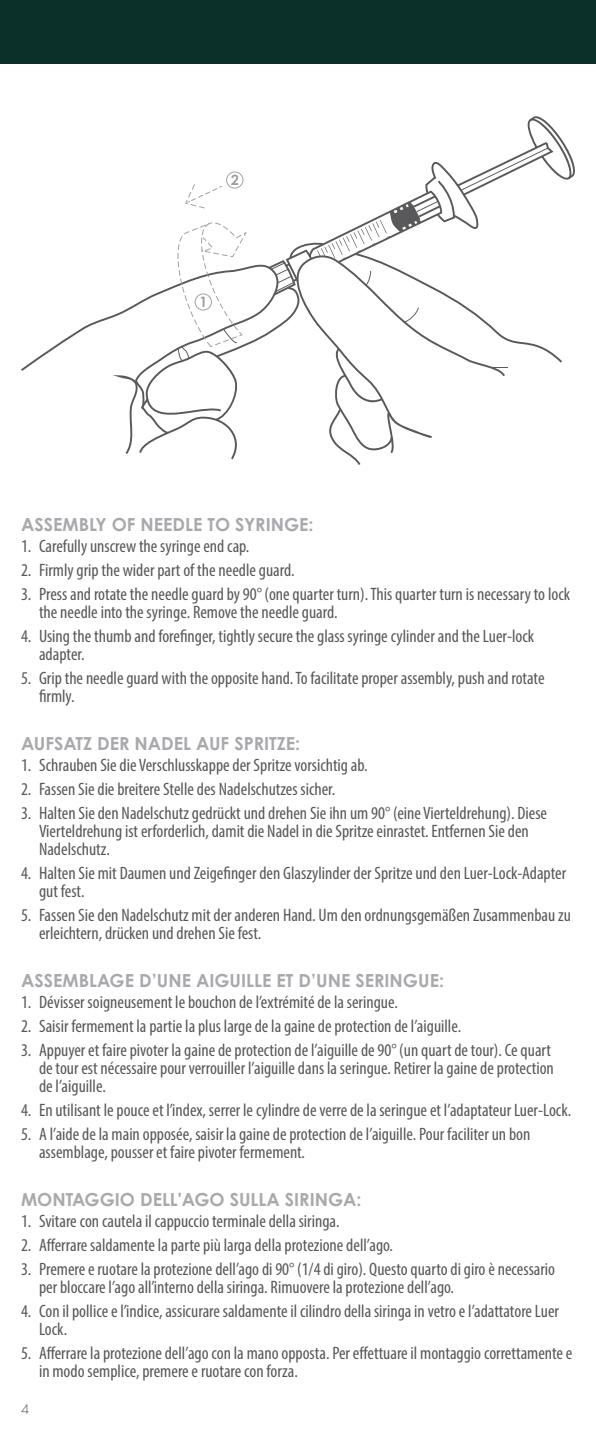
<style>
.page{position:relative;width:596px;height:1429px;background:#fff}
.page>*{position:absolute;margin:0;border:0;box-sizing:border-box;transform-origin:0 0}
.t1{font:condensed 18px/18px "Myriad Pro";color:#57585a}
.t2{font:700 18px "Century Gothic Pro";color:#a8a9ad}
.t3{font:300 15px "Futura PT";color:#57585a}
</style>
<div class="page">
<div style="left:0;top:0;width:595px;height:64px;background:#0b302a"></div>
<svg style="left:21px;top:304px;width:114px;height:150px"></svg>
<svg style="left:135px;top:116px;width:440px;height:349px"></svg>
<p class="t2" style="left:21px;top:513px;width:294px">ASSEMBLY OF NEEDLE TO SYRINGE:</p>
<p class="t1" style="left:21px;top:536px;width:230px">1. Carefully unscrew the syringe end cap.</p>
<p class="t1" style="left:21px;top:560px;width:275px">2. Firmly grip the wider part of the needle guard.</p>
<p class="t1" style="left:39px;top:584px;width:532px;text-indent:-18px">3. Press and rotate the needle guard by 90° (one quarter turn). This quarter turn is necessary to lock the needle into the syringe. Remove the needle guard.</p>
<p class="t1" style="left:39px;top:626px;width:496px;text-indent:-18px">4. Using the thumb and forefinger, tightly secure the glass syringe cylinder and the Luer-lock adapter.</p>
<p class="t1" style="left:39px;top:668px;width:506px;text-indent:-18px">5. Grip the needle guard with the opposite hand. To facilitate proper assembly, push and rotate firmly.</p>
<p class="t2" style="left:21px;top:732px;width:280px">AUFSATZ DER NADEL AUF SPRITZE:</p>
<p class="t1" style="left:21px;top:755px;width:348px">1. Schrauben Sie die Verschlusskappe der Spritze vorsichtig ab.</p>
<p class="t1" style="left:21px;top:779px;width:315px">2. Fassen Sie die breitere Stelle des Nadelschutzes sicher.</p>
<p class="t1" style="left:39px;top:803px;width:509px;text-indent:-18px">3. Halten Sie den Nadelschutz gedrückt und drehen Sie ihn um 90° (eine Vierteldrehung). Diese<br>Vierteldrehung ist erforderlich, damit die Nadel in die Spritze einrastet. Entfernen Sie den<br>Nadelschutz.</p>
<p class="t1" style="left:39px;top:863px;width:528px;text-indent:-18px">4. Halten Sie mit Daumen und Zeigefinger den Glaszylinder der Spritze und den Luer-Lock-Adapter gut fest.</p>
<p class="t1" style="left:39px;top:905px;width:533px;text-indent:-18px">5. Fassen Sie den Nadelschutz mit der anderen Hand. Um den ordnungsgemäßen Zusammenbau zu erleichtern, drücken und drehen Sie fest.</p>
<p class="t2" style="left:21px;top:969px;width:424px">ASSEMBLAGE D’UNE AIGUILLE ET D’UNE SERINGUE:</p>
<p class="t1" style="left:21px;top:992px;width:378px">1. Dévisser soigneusement le bouchon de l’extrémité de la seringue.</p>
<p class="t1" style="left:21px;top:1016px;width:441px">2. Saisir fermement la partie la plus large de la gaine de protection de l’aiguille.</p>
<p class="t1" style="left:39px;top:1040px;width:516px;text-indent:-18px">3. Appuyer et faire pivoter la gaine de protection de l’aiguille de 90° (un quart de tour). Ce quart de tour est nécessaire pour verrouiller l’aiguille dans la seringue. Retirer la gaine de protection de l’aiguille.</p>
<p class="t1" style="left:21px;top:1100px;width:551px">4. En utilisant le pouce et l’index, serrer le cylindre de verre de la seringue et l’adaptateur Luer-Lock.</p>
<p class="t1" style="left:39px;top:1124px;width:492px;text-indent:-18px">5. A l’aide de la main opposée, saisir la gaine de protection de l’aiguille. Pour faciliter un bon assemblage, pousser et faire pivoter fermement.</p>
<p class="t2" style="left:21px;top:1188px;width:342px">MONTAGGIO DELL'AGO SULLA SIRINGA:</p>
<p class="t1" style="left:21px;top:1211px;width:320px">1. Svitare con cautela il cappuccio terminale della siringa.</p>
<p class="t1" style="left:21px;top:1235px;width:373px">2. Afferrare saldamente la parte più larga della protezione dell’ago.</p>
<p class="t1" style="left:39px;top:1259px;width:517px;text-indent:-18px">3. Premere e ruotare la protezione dell’ago di 90° (1/4 di giro). Questo quarto di giro è necessario per bloccare l’ago all’interno della siringa. Rimuovere la protezione dell’ago.</p>
<p class="t1" style="left:39px;top:1301px;width:521px;text-indent:-18px">4. Con il pollice e l’indice, assicurare saldamente il cilindro della siringa in vetro e l’adattatore Luer<br>Lock.</p>
<p class="t1" style="left:39px;top:1343px;width:534px;text-indent:-18px">5. Afferrare la protezione dell’ago con la mano opposta. Per effettuare il montaggio correttamente e in modo semplice, premere e ruotare con forza.</p>
<p class="t3" style="left:21px;top:1400px;width:10px">4</p>
</div>
